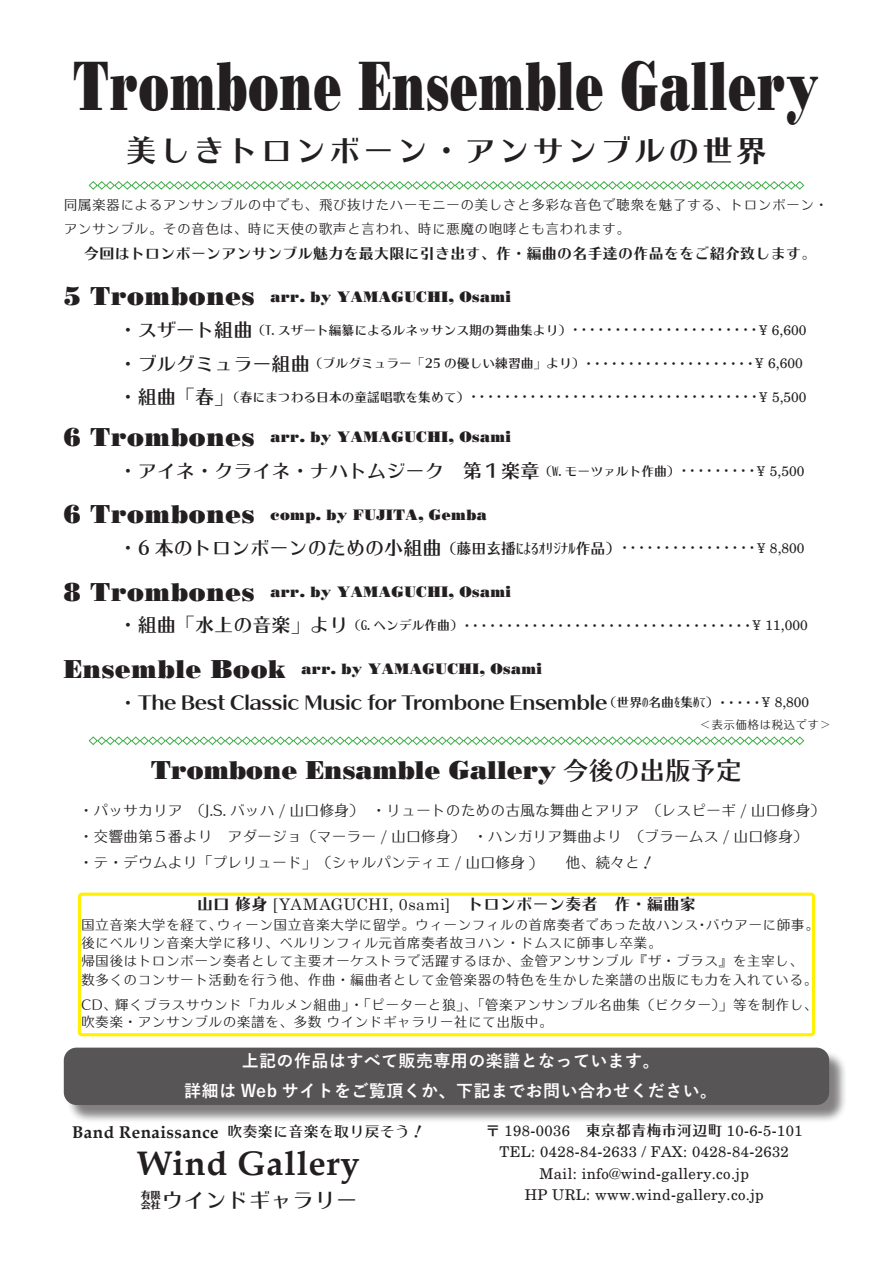
<style>
.page{position:relative;width:893px;height:1263px;background:#fff}
.page>*{position:absolute;margin:0;border:0;box-sizing:border-box;transform-origin:0 0}
.t1{font:68.55px "Bodoni Poster";letter-spacing:.02em;color:#231f20;scale:.67 1}
.t2{font:700 34.05px "Book Antiqua";letter-spacing:.025em;color:#231f20}
.t3{font:30.9px "Kan 415 Typos Std";letter-spacing:.1em;color:#231f20}
.t4{font:25.5px "Bodoni Poster";letter-spacing:.025em;color:#231f20}
.t5{font:25.5px "Bodoni Poster";color:#231f20}
.t6{font:21.3px "Kan 412 Typos Std";letter-spacing:.025em;color:#231f20}
.t7{font:19.2px "Kan 412 Typos Std";color:#231f20}
.t8{font:19.2px "Kan 415 Typos Std";letter-spacing:-.03em;color:#231f20}
.t9{font:500 16.95px "Yu Kyo Yoko";color:#231f20}
.t10{font:700 16.95px "Yu Go";letter-spacing:.025em;color:#fff}
.t11{font:700 16.95px "Book Antiqua";letter-spacing:.025em;color:#231f20}
.t12{font:15.9px "Kan 415 Typos Std";letter-spacing:.025em;color:#231f20}
.t13{font:14.85px "Kan 48 Typos Std";color:#231f20}
.t14{font:14.85px "New Century Schlbk";letter-spacing:.025em;color:#231f20}
.t15{font:14.85px "Bodoni Poster";letter-spacing:.025em;color:#231f20}
.t16{font:14.85px "Kan 415 Typos Std";letter-spacing:.025em;color:#231f20}
.t17{font:14.85px "Kan 412 Typos Std";color:#231f20}
.t18{font:14.85px "Kan 412 Typos Std";letter-spacing:.025em;color:#231f20}
.t19{font:13.8px/18px "Kan 48 Typos Std";letter-spacing:.025em;color:#231f20}
.t20{font:13.8px "New Century Schlbk";color:#231f20}
.t21{font:12.75px "Kan 412 Typos Std";color:#231f20}
.t22{font:11.7px "Kan 48 Typos Std";letter-spacing:.025em;color:#231f20}
.s1{font-family:"New Century Schlbk";font-weight:400;font-size:13.8px}
.s2{font-size:12.75px}
.s3{font-family:"Kan 412 Typos Std"}
.s4{font-family:"Century Schoolbook"}
</style>
<div class="page">
<svg style="left:88px;top:181px;width:717px;height:9px"></svg>
<svg style="left:88px;top:736px;width:717px;height:9px"></svg>
<svg style="left:77px;top:892px;width:739px;height:145px"></svg>
<div style="left:66px;top:1050px;width:782px;height:74px;background:#231f20;opacity:.75"></div>
<div style="left:64px;top:1047px;width:765px;height:58px;background:#585556;border-radius:13px"></div>
<p class="t1" style="left:74px;top:44px;width:1114px">Trombone Ensemble Gallery</p>
<p class="t3" style="left:126px;top:133px;width:643px">美しきトロンボーン・アンサンブルの世界</p>
<p class="t19" style="left:64px;top:191px;width:766px;line-height:24.2px">同属楽器によるアンサンブルの中でも、飛び抜けたハーモニーの美しさと多彩な音色で聴衆を魅了する、トロンボーン・アンサンブル。その音色は、時に天使の歌声と言われ、時に悪魔の咆哮とも言われます。</p>
<p class="t16" style="left:84px;top:245px;width:733px">今回はトロンボーンアンサンブル魅力を最大限に引き出す、作・編曲の名手達の作品ををご紹介致します。</p>
<p class="t4" style="left:64px;top:281px;width:192px">5 Trombones</p>
<p class="t15" style="left:271px;top:287px;width:242px">arr. by YAMAGUCHI, Osami</p>
<p class="t7" style="left:119px;top:319px;width:135px">・スザート組曲</p>
<p class="t21" style="left:252px;top:323px;width:320px">（ .T スザート編纂によるルネッサンス期の舞曲集より(</p>
<p class="t20" style="left:772px;top:321px;width:36px">6,600</p>
<p class="t9" style="left:571px;top:318px;width:198px"><span class="s1">¥</span>・・・・・・・・・・・・・・・・・・・・・・</p>
<p class="t7" style="left:119px;top:353px;width:193px">・ブルグミュラー組曲</p>
<p class="t21" style="left:310px;top:356px;width:276px">（ブルグミュラー「25 の優しい練習曲」より(</p>
<p class="t20" style="left:768px;top:355px;width:36px">6,600</p>
<p class="t9" style="left:584px;top:351px;width:181px"><span class="s1">¥</span>・・・・・・・・・・・・・・・・・・・・</p>
<p class="t7" style="left:119px;top:386px;width:123px">・組曲「春」<span class="s2">（</span></p>
<p class="t21" style="left:240px;top:390px;width:231px">春にまつわる日本の童謡唱歌を集めて(</p>
<p class="t20" style="left:772px;top:388px;width:36px">5,500</p>
<p class="t9" style="left:469px;top:385px;width:300px"><span class="s1">¥</span>・・・・・・・・・・・・・・・・・・・・・・・・・・・・・・・・・・</p>
<p class="t4" style="left:64px;top:421px;width:192px">6 Trombones</p>
<p class="t15" style="left:271px;top:428px;width:242px">arr. by YAMAGUCHI, Osami</p>
<p class="t7" style="left:119px;top:460px;width:422px">・アイネ・クライネ・ナハトムジーク　第１楽章</p>
<p class="t21" style="left:539px;top:464px;width:142px">（ .W モーツァルト作曲(</p>
<p class="t4" style="left:64px;top:499px;width:192px">6 Trombones</p>
<p class="t15" style="left:271px;top:505px;width:218px">comp. by FUJITA, Gemba</p>
<p class="t20" style="left:770px;top:462px;width:36px">5,500</p>
<p class="t9" style="left:680px;top:459px;width:88px"><span class="s1">¥</span>・・・・・・・・・</p>
<p class="t7" style="left:119px;top:537px;width:325px">・6 本のトロンボーンのための小組曲</p>
<p class="t17" style="left:442px;top:540px;width:180px">（藤田玄播によるオリジナル作品(</p>
<p class="t4" style="left:64px;top:576px;width:192px">8 Trombones</p>
<p class="t15" style="left:271px;top:582px;width:242px">arr. by YAMAGUCHI, Osami</p>
<p class="t20" style="left:770px;top:539px;width:36px">8,800</p>
<p class="t9" style="left:620px;top:536px;width:147px"><span class="s1">¥</span>・・・・・・・・・・・・・・・・</p>
<p class="t7" style="left:119px;top:615px;width:231px">・組曲「水上の音楽」より</p>
<p class="t21" style="left:348px;top:618px;width:116px">（ .G ヘンデル作曲(</p>
<p class="t20" style="left:765px;top:617px;width:44px">11,000</p>
<p class="t9" style="left:463px;top:613px;width:300px"><span class="s1">¥</span>・・・・・・・・・・・・・・・・・・・・・・・・・・・・・・・・・・</p>
<p class="t4" style="left:64px;top:653px;width:223px">Ensemble Book</p>
<p class="t15" style="left:302px;top:660px;width:242px">arr. by YAMAGUCHI, Osami</p>
<p class="t8" style="left:119px;top:692px;width:491px"><span class="s3">・</span>The Best Classic Music for Trombone Ensemble</p>
<p class="t21" style="left:604px;top:695px;width:116px">（世界の名曲を集めて(</p>
<p class="t20" style="left:775px;top:694px;width:36px">8,800</p>
<p class="t9" style="left:719px;top:690px;width:54px"><span class="s1">¥</span>・・・・・</p>
<p class="t22" style="left:699px;top:714px;width:133px">＜表示価格は税込です&lt;</p>
<p class="t5" style="left:151px;top:755px;width:592px">Trombone Ensamble Gallery <span class="s3">今後の出版予定</span></p>
<p class="t13" style="left:64px;top:797px;width:763px">　・パッサカリア　（ S. J . バッハ / 山口修身）　・リュートのための古風な舞曲とアリア　（レスピーギ / 山口修身(</p>
<p class="t13" style="left:64px;top:823px;width:746px">　・交響曲第５番より　アダージョ（マーラー / 山口修身）　・ハンガリア舞曲より　（ブラームス / 山口修身(</p>
<p class="t13" style="left:64px;top:849px;width:593px">　・テ・デウムより「プレリュード」　（シャルパンティエ / 山口修身 )　　他、続々と!</p>
<p class="t12" style="left:197px;top:895px;width:500px">山口修身 <span class="s4">[YAMAGUCHI 0, sami]</span>　トロンボーン奏者　作・編曲家</p>
<p class="t19" style="left:217px;top:914px;width:483px">ウィーン国立音楽大学に留学。ウィーンフィルの首席奏者であった故ハンス</p>
<p class="t19" style="left:81px;top:914px;width:582px">国立音楽大学を経て、<br>後にベルリン音楽大学に移り、ベルリンフィル元首席奏者故ヨハン・ドムスに師事し卒業。</p>
<p class="t19" style="left:81px;top:950px;width:738px">帰国後はトロンボーン奏者として主要オーケストラで活躍するほか、金管アンサンブル『ザ・ブラス』を主宰し、数多くのコンサート活動を行う他、作曲・編曲者として金管楽器の特色を生かした楽譜の出版にも力を入れている。</p>
<p class="t19" style="left:115px;top:994px;width:704px">輝くブラスサウンド「カルメン組曲」・「ピーターと狼」、｢管楽アンサンブル名曲集（ビクター）」等を制作し、</p>
<p class="t19" style="left:706px;top:914px;width:114px">バウアーに師事。</p>
<p class="t19" style="left:695px;top:914px;width:15px">・</p>
<p class="t19" style="left:81px;top:994px;width:473px;line-height:17px">CD、<br>吹奏楽・アンサンブルの楽譜を、多数ウインドギャラリー社にて出版中。</p>
<p class="t10" style="left:242px;top:1052px;width:419px">上記の作品はすべて販売専用の楽譜となっています。</p>
<p class="t10" style="left:184px;top:1081px;width:534px">詳細は Web サイトをご覧頂くか、下記までお問い合わせください。</p>
<p class="t18" style="left:227px;top:1123px;width:199px">吹奏楽に音楽を取り戻そう!</p>
<p class="t11" style="left:72px;top:1122px;width:148px">Band Renaissance</p>
<p class="t2" style="left:138px;top:1144px;width:223px">Wind Gallery</p>
<p class="t6" style="left:140px;top:1188px;width:219px">有限会社ウインドギャラリー</p>
<p class="t14" style="left:586px;top:1121px;width:219px"><span class="s3">東京都青梅市河辺町</span> 10-6-5-101</p>
<p class="t14" style="left:486px;top:1121px;width:86px"><span class="s3">〒</span> 198-0036</p>
<p class="t14" style="left:499px;top:1143px;width:291px">TEL: 0428-84-2633 / FAX: 0428-84-2632</p>
<p class="t14" style="left:540px;top:1164px;width:211px">Mail: info@wind-gallery.co.jp</p>
<p class="t14" style="left:525px;top:1185px;width:241px">HP URL: www.wind-gallery.co.jp</p>
</div>
